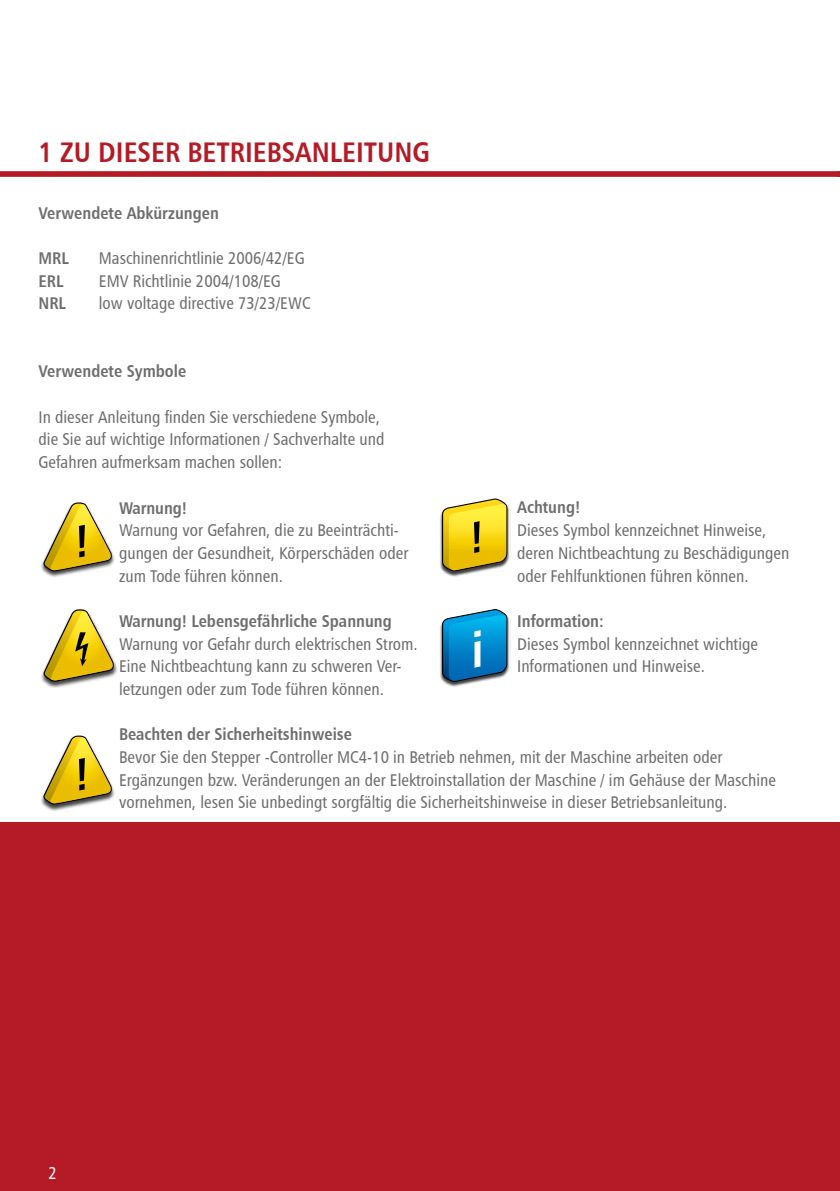
<style>
.page{position:relative;width:840px;height:1191px;background:#fff}
.page>*{position:absolute;margin:0;border:0;box-sizing:border-box;transform-origin:0 0}
.t1{font:28.4px "Humanist 777 BT Bold Condensed B";color:#b51b26}
.t2{font:17.2px "Humanist 777 BT Roman Condensed B";color:#fff}
.t3{font:17px/22.6px "Humanist 777 BT Roman Condensed B";color:#6e6e6e}
.t4{font:17px "Humanist 777 BT Bold Condensed B";color:#6e6e6e}
</style>
<div class="page">
<div style="left:0;top:822px;width:839px;height:369px;background:#b51b26"></div>
<div style="left:0;top:171px;width:839px;height:6px;background:#b51b26"></div>
<img style="left:41px;top:554px;width:74px;height:23px">
<img style="left:40px;top:788px;width:75px;height:22px">
<img style="left:41px;top:662px;width:77px;height:25px">
<svg style="left:42px;top:609px;width:73px;height:72px"></svg>
<img style="left:440px;top:505px;width:70px;height:71px">
<img style="left:440px;top:616px;width:70px;height:70px">
<svg style="left:42px;top:502px;width:71px;height:69px"></svg>
<svg style="left:42px;top:735px;width:71px;height:69px"></svg>
<svg style="left:442px;top:498px;width:65px;height:73px;background:#e3c72e"></svg>
<svg style="left:442px;top:609px;width:65px;height:73px;background:#1a8ac1"></svg>
<h1 class="t1" style="left:39px;top:134px;width:393px">1 ZU DIESER BETRIEBSANLEITUNG</h1>
<p class="t4" style="left:39px;top:202px;width:182px">Verwendete Abkürzungen</p>
<p class="t4" style="left:39px;top:247px;width:32px">MRL</p>
<p class="t3" style="left:99px;top:246px;width:207px">Maschinenrichtlinie 2006/42/EG</p>
<p class="t4" style="left:39px;top:270px;width:26px">ERL</p>
<p class="t3" style="left:99px;top:269px;width:183px">EMV Richtlinie 2004/108/EG</p>
<p class="t4" style="left:39px;top:293px;width:29px">NRL</p>
<p class="t3" style="left:99px;top:292px;width:213px">low voltage directive 73/23/EWC</p>
<p class="t4" style="left:39px;top:361px;width:149px">Verwendete Symbole</p>
<p class="t3" style="left:39px;top:405px;width:347px">In dieser Anleitung finden Sie verschiedene Symbole, die Sie auf wichtige Informationen / Sachverhalte und<br>Gefahren aufmerksam machen sollen:</p>
<p class="t4" style="left:119px;top:497px;width:70px">Warnung!</p>
<p class="t3" style="left:119px;top:518px;width:291px">Warnung vor Gefahren, die zu Beeinträchti&shy;gungen der Gesundheit, Körperschäden oder zum Tode führen können.</p>
<p class="t4" style="left:119px;top:610px;width:274px">Warnung! Lebensgefährliche Spannung</p>
<p class="t3" style="left:119px;top:632px;width:300px">Warnung vor Gefahr durch elektrischen Strom.<br>Eine Nichtbeachtung kann zu schweren Ver&shy;letzungen oder zum Tode führen können.</p>
<p class="t4" style="left:517px;top:497px;width:64px">Achtung!</p>
<p class="t3" style="left:517px;top:518px;width:273px">Dieses Symbol kennzeichnet Hinweise, deren Nichtbeachtung zu Beschädigungen oder Fehlfunktionen führen können.</p>
<p class="t4" style="left:517px;top:610px;width:88px">Information:</p>
<p class="t3" style="left:517px;top:632px;width:242px">Dieses Symbol kennzeichnet wichtige<br>Informationen und Hinweise.</p>
<p class="t4" style="left:119px;top:723px;width:234px">Beachten der Sicherheitshinweise</p>
<p class="t3" style="left:119px;top:745px;width:658px">Bevor Sie den Stepper -Controller MC4-10 in Betrieb nehmen, mit der Maschine arbeiten oder<br>Ergänzungen bzw. Veränderungen an der Elektroinstallation der Maschine / im Gehäuse der Maschine vornehmen, lesen Sie unbedingt sorgfältig die Sicherheitshinweise in dieser Betriebsanleitung.</p>
<p class="t2" style="left:48px;top:1162px;width:10px">2</p>
</div>
